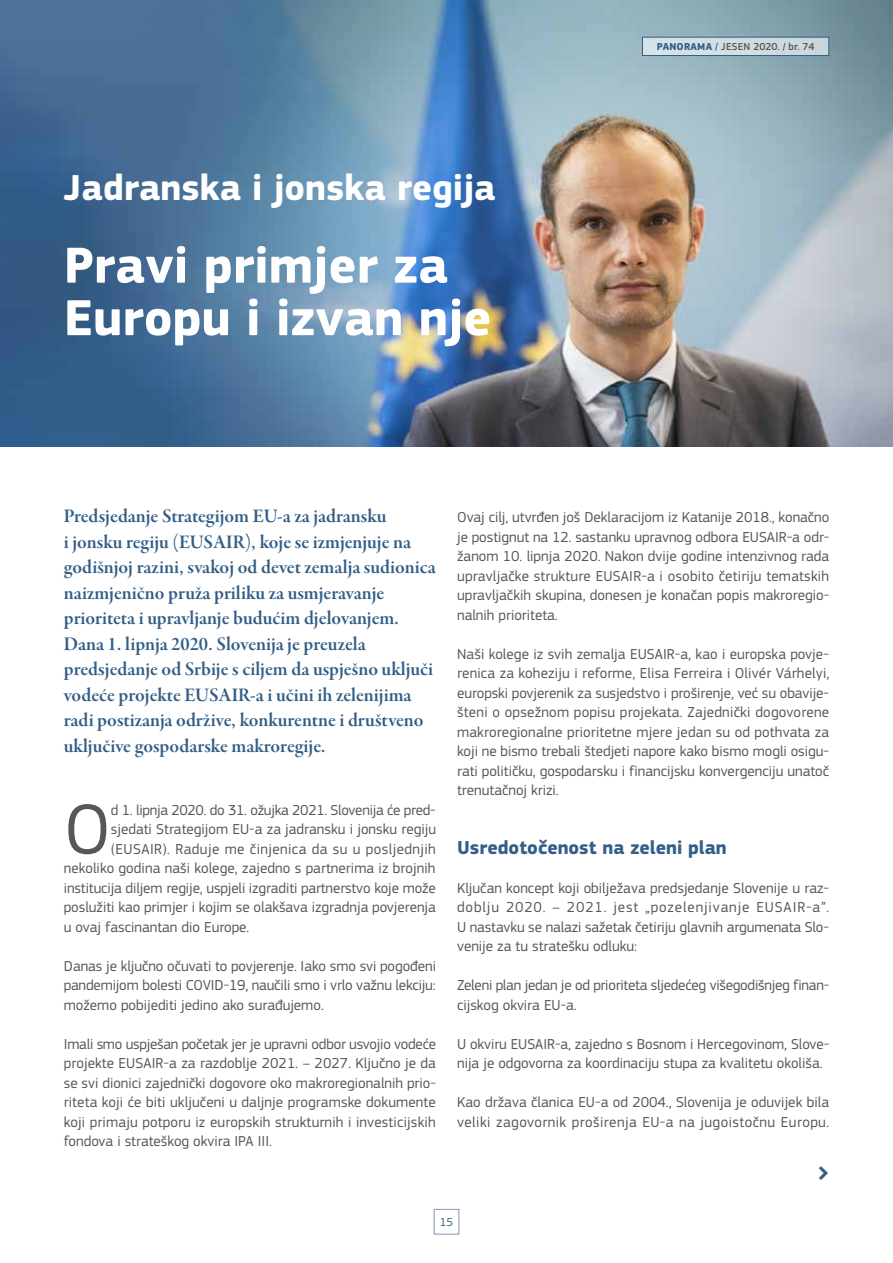
<style>
.page{position:relative;width:893px;height:1263px;background:#fff}
.page>*{position:absolute;margin:0;border:0;box-sizing:border-box;transform-origin:0 0}
.t1{font:73.8px "EC Square Sans Pro";color:#575756}
.t2{font:700 52.5px/52.5px "EC Square Sans Pro";color:#fff}
.t3{font:700 37.5px "EC Square Sans Pro";color:#fff}
.t4{font:19.5px/25.5px "Garamond Premr Pro Smbd Subh";color:#325e87}
.t5{font:700 19.5px "EC Square Sans Pro";color:#325e87}
.t6{font:15px/19.5px "EC Square Sans Pro";color:#575756;text-align:justify}
.t7{font:15px/19.5px "EC Square Sans Pro";letter-spacing:.03em;color:#575756}
.t8{font:15px "EC Square Sans Pro";letter-spacing:.025em;color:#575756}
.t9{font:12px "EC Square Sans Pro";color:#325e87}
.t10{font:500 10.5px "EC Square Sans Pro";color:#575756}
.s1{font-weight:700;color:#325e87}
.s2{color:#325e87}
</style>
<div class="page">
<div style="left:434px;top:1209px;width:25px;height:25px;border:1px solid #8796b3"></div>
<img style="left:0;top:0;width:893px;height:446px">
<div style="left:642px;top:37px;width:187px;height:19px;background:#d1dee1"></div>
<div style="left:642px;top:37px;width:187px;height:19px;border:1px solid #325e87"></div>
<h3 class="t3" style="left:64px;top:166px;width:433px">Jadranska i jonska regija</h3>
<h2 class="t2" style="left:64px;top:241px;width:429px">Pravi primjer za<br>Europu i izvan nje</h2>
<p class="t10" style="left:657px;top:41px;width:159px"><span class="s1">PANORAMA</span> <span class="s2">/</span> JESEN 2020. <span class="s2">/</span> br. 74</p>
<p class="t4" style="left:64px;top:504px;width:374px">Predsjedanje Strategijom EU-a za jadransku<br>i jonsku regiju (EUSAIR), koje se izmjenjuje na godišnjoj razini, svakoj od devet zemalja sudionica naizmjenično pruža priliku za usmjeravanje prioriteta i upravljanje budućim djelovanjem.<br>Dana 1. lipnja 2020. Slovenija je preuzela predsjedanje od Srbije s ciljem da uspješno uključi vodeće projekte EUSAIR-a i učini ih zelenijima radi postizanja održive, konkurentne i društveno uključive gospodarske makroregije.</p>
<h1 class="t1" style="left:64px;top:786px;width:49px">O</h1>
<p class="t6" style="left:111px;top:800px;width:326px">d 1. lipnja 2020. do 31. ožujka 2021. Slovenija će pred-</p>
<p class="t6" style="left:111px;top:819px;width:327px">sjedati Strategijom EU-a za jadransku i jonsku regiju</p>
<p class="t8" style="left:111px;top:840px;width:326px">(EUSAIR). Raduje me činjenica da su u posljednjih</p>
<p class="t6" style="left:64px;top:858px;width:373px">nekoliko godina naši kolege, zajedno s partnerima iz brojnih</p>
<p class="t6" style="left:64px;top:878px;width:374px">institucija diljem regije, uspjeli izgraditi partnerstvo koje može</p>
<p class="t6" style="left:64px;top:897px;width:374px">poslužiti kao primjer i kojim se olakšava izgradnja povjerenja</p>
<p class="t6" style="left:64px;top:917px;width:187px">u ovaj fascinantan dio Europe.</p>
<p class="t6" style="left:64px;top:956px;width:374px">Danas je ključno očuvati to povjerenje. Iako smo svi pogođeni pandemijom bolesti COVID-19, naučili smo i vrlo važnu lekciju: možemo pobijediti jedino ako surađujemo.</p>
<p class="t6" style="left:64px;top:1034px;width:374px">Imali smo uspješan početak jer je upravni odbor usvojio vodeće projekte EUSAIR-a za razdoblje 2021. – 2027. Ključno je da se svi dionici zajednički dogovore oko makroregionalnih prio&shy;riteta koji će biti uključeni u daljnje programske dokumente koji primaju potporu iz europskih strukturnih i investicijskih fondova i strateškog okvira IPA III.</p>
<p class="t6" style="left:457px;top:507px;width:374px">Ovaj cilj, utvrđen još Deklaracijom iz Katanije 2018., konačno je postignut na 12. sastanku upravnog odbora EUSAIR-a odr&shy;žanom 10. lipnja 2020. Nakon dvije godine intenzivnog rada upravljačke strukture EUSAIR-a i osobito četiriju tematskih upravljačkih skupina, donesen je konačan popis makroregio&shy;nalnih prioriteta.</p>
<p class="t6" style="left:457px;top:644px;width:374px">Naši kolege iz svih zemalja EUSAIR-a, kao i europska povje&shy;renica za koheziju i reforme, Elisa Ferreira i Olivér Várhelyi, europski povjerenik za susjedstvo i proširenje, već su obavije&shy;šteni o opsežnom popisu projekata. Zajednički dogovorene makroregionalne prioritetne mjere jedan su od pothvata za koji ne bismo trebali štedjeti napore kako bismo mogli osigu&shy;rati političku, gospodarsku i financijsku konvergenciju unatoč trenutačnoj krizi.</p>
<h3 class="t5" style="left:457px;top:835px;width:271px">Usredotočenost na zeleni plan</h3>
<p class="t6" style="left:457px;top:878px;width:374px">Ključan koncept koji obilježava predsjedanje Slovenije u raz&shy;doblju 2020. – 2021. jest „pozelenjivanje EUSAIR-a”.<br>U nastavku se nalazi sažetak četiriju glavnih argumenata Slo&shy;venije za tu stratešku odluku:</p>
<p class="t6" style="left:457px;top:975px;width:374px">Zeleni plan jedan je od prioriteta sljedećeg višegodišnjeg finan&shy;cijskog okvira EU-a.</p>
<p class="t6" style="left:457px;top:1034px;width:374px">U okviru EUSAIR-a, zajedno s Bosnom i Hercegovinom, Slove&shy;nija je odgovorna za koordinaciju stupa za kvalitetu okoliša.</p>
<p class="t7" style="left:457px;top:1092px;width:374px">Kao država članica EU-a od 2004., Slovenija je oduvijek bila veliki zagovornik proširenja EU-a na jugoistočnu Europu.</p>
<p class="t9" style="left:440px;top:1215px;width:15px">15</p>
</div>
